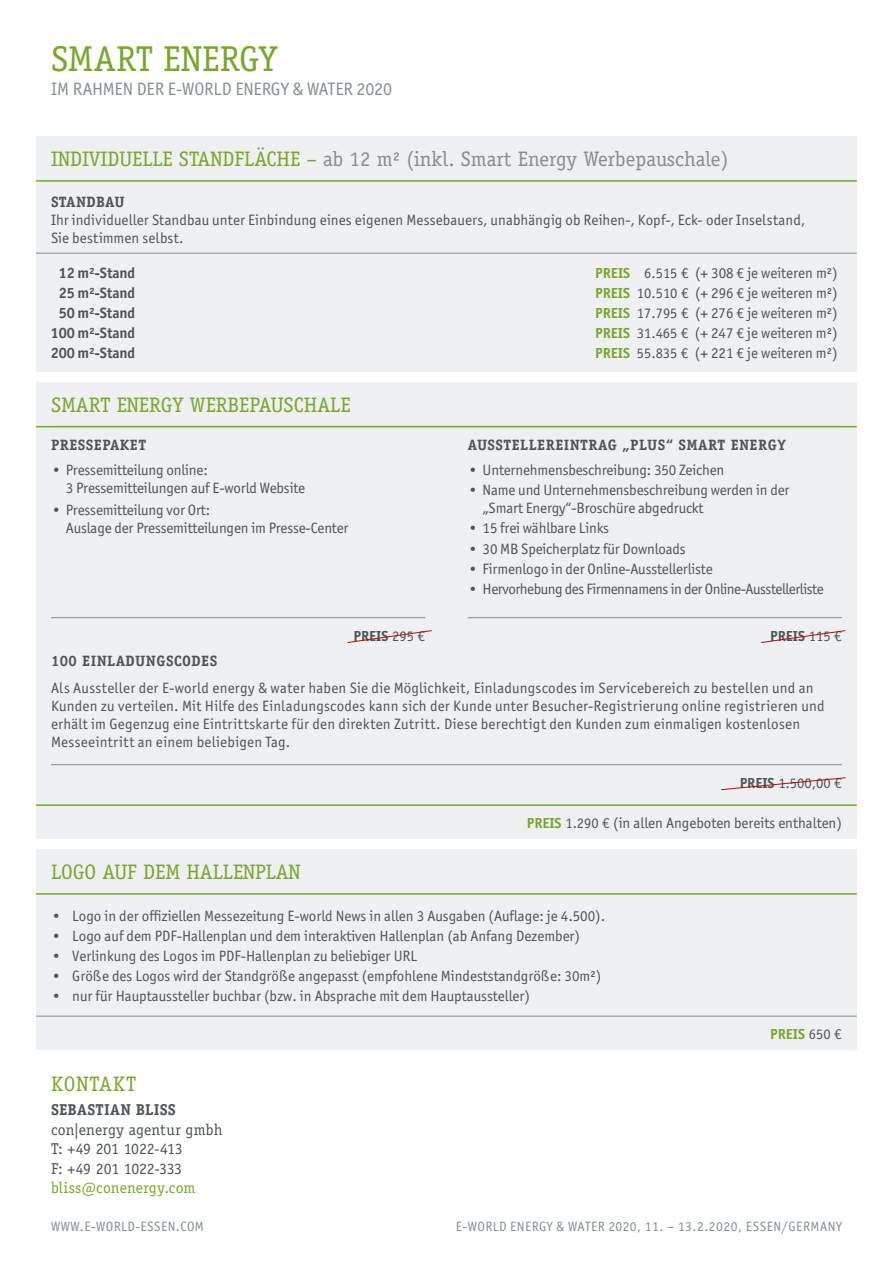
<style>
.page{position:relative;width:893px;height:1263px;background:#fff}
.page>*{position:absolute;margin:0;border:0;box-sizing:border-box;transform-origin:0 0}
.t1{font:36px "Officina Serif Std";color:#7aa62c}
.t2{font:21px "Officina Serif Std";color:#878e91}
.t3{font:21px "Officina Serif Std";color:#7aa62c}
.t4{font:21px "Officina Serif Std";letter-spacing:.05em;color:#7aa62c}
.t5{font:18px "Officina San ITC";letter-spacing:-.01em;color:#878e91}
.t6{font:15.75px/19.5px "Officina Serif Std";letter-spacing:-.005em;color:#505456}
.t7{font:15.75px "Officina Serif Std";letter-spacing:.01em;color:#7aa62c}
.t8{font:700 15.75px "Officina Serif Std";letter-spacing:.015em;color:#505456}
.t9{font:15px/18px "Officina San ITC";color:#505456}
.t10{font:15px/18px "Officina San ITC";letter-spacing:.02em;color:#505456}
.t11{font:700 15px "Officina Serif Std";letter-spacing:.03em;color:#505456}
.t12{font:15px "Officina San ITC";letter-spacing:-.03em;color:#505456}
.t13{font:700 15px "Officina San ITC";letter-spacing:-.01em;color:#505456}
.t14{font:700 15px "Officina Sans";color:#505456}
.t15{font:15px "Officina Sans";color:#505456}
.t16{font:700 15px "Officina Sans";color:#7aa62c}
.t17{font:13.5px "Officina San ITC";letter-spacing:.03em;color:#878e91}
.s1{color:#7aa62c}
.s2{font-family:"Officina Sans";font-weight:700;color:#7aa62c}
.s3{font-family:"Officina Sans"}
.s4{font-weight:400}
.s5{font-family:"Officina San ITC";font-weight:400}
.s6{font-weight:700}
.s7{font-family:"Officina San ITC"}
.s8{font-weight:400;color:#505456}
.s9{font-family:"Officina San ITC";font-weight:400;color:#505456}
</style>
<div class="page">
<div style="left:36px;top:136px;width:821px;height:235px;background:#eef0f1"></div>
<svg style="left:36px;top:252px;width:821px;height:1px"></svg>
<hr style="left:36px;top:253px;width:821px;height:1px;background:#878e91">
<hr style="left:36px;top:180px;width:821px;height:2px;background:#7aa62c">
<div style="left:36px;top:382px;width:821px;height:456px;background:#eef0f1"></div>
<hr style="left:36px;top:426px;width:821px;height:1px;background:#7aa62c">
<hr style="left:36px;top:804px;width:821px;height:2px;background:#7aa62c">
<hr style="left:51px;top:764px;width:791px;height:1px;background:#878e91">
<hr style="left:51px;top:617px;width:374px;height:1px;background:#878e91">
<hr style="left:468px;top:617px;width:374px;height:1px;background:#878e91">
<svg style="left:347px;top:630px;width:86px;height:13px"></svg>
<svg style="left:760px;top:630px;width:86px;height:13px"></svg>
<svg style="left:720px;top:777px;width:126px;height:13px;background:#e9dedf"></svg>
<div style="left:36px;top:849px;width:821px;height:200px;background:#eef0f1"></div>
<svg style="left:36px;top:1015px;width:821px;height:1px"></svg>
<hr style="left:36px;top:1016px;width:821px;height:1px;background:#878e91">
<hr style="left:36px;top:893px;width:821px;height:2px;background:#7aa62c">
<h1 class="t1" style="left:51px;top:38px;width:228px">SMART ENERGY</h1>
<p class="t5" style="left:51px;top:79px;width:343px">IM RAHMEN DER E-WORLD ENERGY &amp; WATER 2020</p>
<h2 class="t2" style="left:51px;top:147px;width:679px"><span class="s1">INDIVIDUELLE STANDFLÄCHE –</span> ab 12 m² (inkl. Smart Energy Werbepauschale)</h2>
<p class="t11" style="left:51px;top:192px;width:75px">STANDBAU</p>
<p class="t9" style="left:51px;top:210px;width:756px">Ihr individueller Standbau unter Einbindung eines eigenen Messebauers, unabhängig ob Reihen-, Kopf-, Eck- oder Inselstand,<br>Sie bestimmen selbst.</p>
<p class="t13" style="left:59px;top:263px;width:78px">12 m²-Stand</p>
<p class="t9" style="left:595px;top:264px;width:244px"><span class="s2">PREIS</span> <span class="s3">6.515</span> € (+ 308 € je weiteren m²)</p>
<p class="t13" style="left:59px;top:284px;width:78px">25 m²-Stand</p>
<p class="t9" style="left:595px;top:284px;width:244px"><span class="s2">PREIS</span> <span class="s3">10.510</span> € (+ 296 € je weiteren m²)</p>
<p class="t13" style="left:59px;top:304px;width:78px">50 m²-Stand</p>
<p class="t9" style="left:595px;top:304px;width:244px"><span class="s2">PREIS</span> <span class="s3">17.795</span> € (+ 276 € je weiteren m²)</p>
<p class="t13" style="left:51px;top:324px;width:86px">100 m²-Stand</p>
<p class="t9" style="left:595px;top:324px;width:244px"><span class="s2">PREIS</span> <span class="s3">31.465</span> € (+ 247 € je weiteren m²)</p>
<p class="t13" style="left:51px;top:344px;width:86px">200 m²-Stand</p>
<p class="t9" style="left:595px;top:344px;width:244px"><span class="s2">PREIS</span> <span class="s3">55.835</span> € (+ 221 € je weiteren m²)</p>
<h2 class="t3" style="left:51px;top:392px;width:301px">SMART ENERGY WERBEPAUSCHALE</h2>
<p class="t11" style="left:51px;top:436px;width:97px">PRESSEPAKET</p>
<p class="t9" style="left:66px;top:461px;width:241px;text-indent:-15px">• Pressemitteilung online:<br>3 Pressemitteilungen auf E-world Website</p>
<p class="t9" style="left:66px;top:501px;width:284px;text-indent:-15px">• Pressemitteilung vor Ort:<br>Auslage der Pressemitteilungen im Presse-Center</p>
<p class="t14" style="left:353px;top:627px;width:73px">PREIS <span class="s4">295</span> <span class="s5">€</span></p>
<p class="t11" style="left:468px;top:436px;width:319px">AUSSTELLEREINTRAG „PLUS“ SMART ENERGY</p>
<p class="t9" style="left:468px;top:461px;width:258px">• Unternehmensbeschreibung: 350 Zeichen</p>
<p class="t9" style="left:483px;top:481px;width:308px;text-indent:-15px">• Name und Unternehmensbeschreibung werden in der „Smart Energy“-Broschüre abgedruckt</p>
<p class="t9" style="left:468px;top:519px;width:143px">• 15 frei wählbare Links</p>
<p class="t9" style="left:468px;top:539px;width:220px">• 30 MB Speicherplatz für Downloads</p>
<p class="t9" style="left:468px;top:559px;width:246px">• Firmenlogo in der Online-Ausstellerliste</p>
<p class="t12" style="left:468px;top:580px;width:357px">• Hervorhebung des Firmennamens in der Online-Ausstellerliste</p>
<p class="t14" style="left:770px;top:627px;width:73px">PREIS <span class="s4">115</span> <span class="s5">€</span></p>
<p class="t11" style="left:51px;top:651px;width:168px">100 EINLADUNGSCODES</p>
<p class="t10" style="left:51px;top:678px;width:775px">Als Aussteller der E-world energy &amp; water haben Sie die Möglichkeit, Einladungscodes im Servicebereich zu bestellen und an Kunden zu verteilen. Mit Hilfe des Einladungscodes kann sich der Kunde unter Besucher-Registrierung online registrieren und erhält im Gegenzug eine Eintrittskarte für den direkten Zutritt. Diese berechtigt den Kunden zum einmaligen kostenlosen Messeeintritt an einem beliebigen Tag.</p>
<p class="t15" style="left:740px;top:775px;width:104px"><span class="s6">PREIS</span> 1.500,00 <span class="s7">€</span></p>
<p class="t9" style="left:527px;top:814px;width:317px"><span class="s2">PREIS</span> <span class="s3">1.290</span> € (in allen Angeboten bereits enthalten)</p>
<h2 class="t3" style="left:51px;top:859px;width:251px">LOGO AUF DEM HALLENPLAN</h2>
<p class="t9" style="left:51px;top:906px;width:556px">• Logo in der offiziellen Messezeitung E-world News in allen 3 Ausgaben (Auflage: je 4.500).</p>
<p class="t9" style="left:51px;top:927px;width:531px">• Logo auf dem PDF-Hallenplan und dem interaktiven Hallenplan (ab Anfang Dezember)</p>
<p class="t9" style="left:51px;top:947px;width:367px">• Verlinkung des Logos im PDF-Hallenplan zu beliebiger URL</p>
<p class="t9" style="left:51px;top:967px;width:552px">• Größe des Logos wird der Standgröße angepasst (empfohlene Mindeststandgröße: 30m²)</p>
<p class="t9" style="left:51px;top:987px;width:481px">• nur für Hauptaussteller buchbar (bzw. in Absprache mit dem Hauptaussteller)</p>
<h2 class="t4" style="left:51px;top:1071px;width:87px">KONTAKT</h2>
<p class="t8" style="left:51px;top:1100px;width:126px">SEBASTIAN BLISS</p>
<p class="t6" style="left:51px;top:1119px;width:173px">con|energy agentur gmbh<br>T: +49 201 1022-413<br>F: +49 201 1022-333</p>
<p class="t7" style="left:51px;top:1178px;width:146px">bliss@conenergy.com</p>
<p class="t16" style="left:770px;top:1025px;width:73px">PREIS <span class="s8">650</span> <span class="s9">€</span></p>
<p class="t17" style="left:51px;top:1219px;width:154px">WWW.E-WORLD-ESSEN.COM</p>
<p class="t17" style="left:456px;top:1219px;width:387px">E-WORLD ENERGY &amp; WATER 2020, 11. – 13.2.2020, ESSEN/GERMANY</p>
</div>
